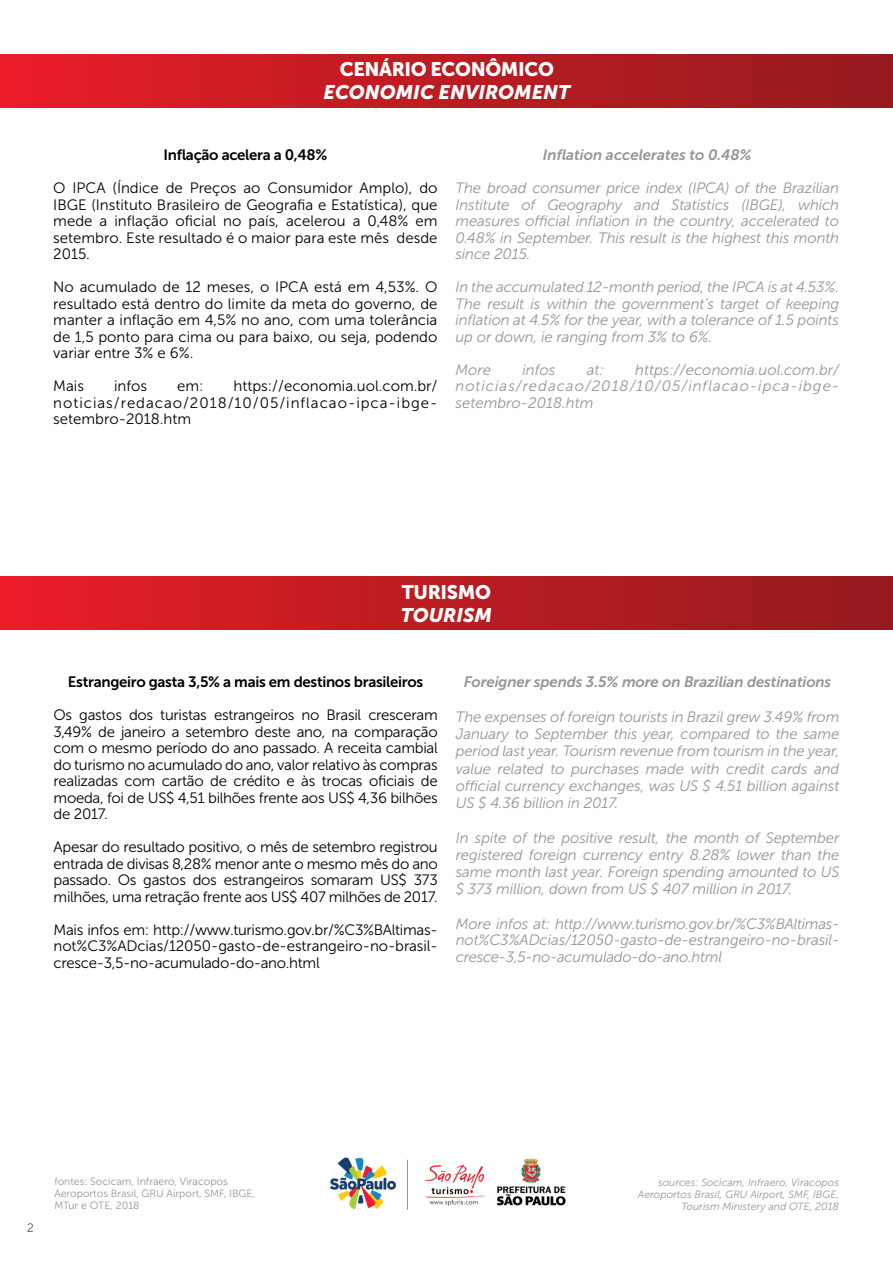
<style>
.page{position:relative;width:893px;height:1263px;background:#fff}
.page>*{position:absolute;margin:0;border:0;box-sizing:border-box;transform-origin:0 0}
.t1{font:italic 19.5px "Museo Sans 900";color:#fff}
.t2{font:19.5px "Museo Sans 900";color:#fff}
.t3{font:15px/16.5px "Museo Sans 300";letter-spacing:-.005em;color:#000;text-align:justify}
.t4{font:italic 15px/16.5px "Museo Sans 300";letter-spacing:-.01em;color:#939598;text-align:justify}
.t5{font:italic 15px "Museo Sans 700";letter-spacing:-.01em;color:#939598}
.t6{font:15px "Museo Sans 700";letter-spacing:-.02em;color:#000}
.t7{font:12px "Museo Sans 100";color:#000}
.t8{font:italic 10.5px/12px "Museo Sans 300";color:#939598;text-align:right}
.t9{font:10.5px/12px "Museo Sans 300";color:#939598}
</style>
<div class="page">
<img style="left:329px;top:1157px;width:237px;height:52px">
<div style="left:0;top:54px;width:893px;height:53px;background:linear-gradient(to right,#e71d28,#921b1d)"></div>
<div style="left:0;top:577px;width:893px;height:53px;background:linear-gradient(to right,#e71d28,#921b1d)"></div>
<h1 class="t2" style="left:340px;top:58px;width:14px">CENÁRIO</h1>
<h1 class="t2" style="left:430px;top:58px;width:14px">ECON</h1>
<h1 class="t2" style="left:485px;top:58px;width:30px">ÔMICO</h1>
<h1 class="t1" style="left:324px;top:82px;width:248px">ECONOMIC ENVIROMENT</h1>
<p class="t6" style="left:164px;top:147px;width:165px">Inflação acelera a 0,48%</p>
<p class="t3" style="left:53px;top:180px;width:386px">O IPCA (Índice de Preços ao Consumidor Amplo), do IBGE (Instituto Brasileiro de Geografia e Estatística), que mede a inflação oficial no país, acelerou a 0,48% em setembro. Este resultado é o maior para este mês desde 2015.</p>
<p class="t3" style="left:53px;top:279px;width:386px">No acumulado de 12 meses, o IPCA está em 4,53%. O resultado está dentro do limite da meta do governo, de manter a inflação em 4,5% no ano, com uma tolerância de 1,5 ponto para cima ou para baixo, ou seja, podendo variar entre 3% e 6%.</p>
<p class="t3" style="left:53px;top:378px;width:32px">Mais</p>
<p class="t3" style="left:114px;top:378px;width:35px">infos</p>
<p class="t3" style="left:177px;top:378px;width:28px">em:</p>
<p class="t3" style="left:53px;top:378px;width:386px;text-indent:180px">https://economia.uol.com.br/ noticias/redacao/2018/10/05/inflacao-ipca-ibge&shy;setembro-2018.htm</p>
<p class="t5" style="left:543px;top:147px;width:210px">Inflation accelerates to 0.48%</p>
<p class="t4" style="left:455px;top:180px;width:385px">The broad consumer price index (IPCA) of the Brazilian Institute of Geography and Statistics (IBGE), which measures official inflation in the country, accelerated to 0.48% in September. This result is the highest this month since 2015.</p>
<p class="t4" style="left:455px;top:279px;width:385px">In the accumulated 12-month period, the IPCA is at 4.53%.<br>The result is within the government’s target of keeping inflation at 4.5% for the year, with a tolerance of 1.5 points up or down, ie ranging from 3% to 6%.</p>
<p class="t4" style="left:455px;top:361px;width:37px">More</p>
<p class="t4" style="left:522px;top:361px;width:35px">infos</p>
<p class="t4" style="left:587px;top:361px;width:19px">at:</p>
<p class="t4" style="left:455px;top:361px;width:385px;text-indent:180px">https://economia.uol.com.br/ noticias/redacao/2018/10/05/inflacao-ipca-ibge&shy;setembro-2018.htm</p>
<h1 class="t2" style="left:402px;top:581px;width:26px">TURISMO</h1>
<h1 class="t1" style="left:401px;top:604px;width:26px">TOURISM</h1>
<p class="t6" style="left:68px;top:674px;width:357px">Estrangeiro gasta 3,5% a mais em destinos brasileiros</p>
<p class="t3" style="left:54px;top:707px;width:386px">Os gastos dos turistas estrangeiros no Brasil cresceram 3,49% de janeiro a setembro deste ano, na comparação com o mesmo período do ano passado. A receita cambial do turismo no acumulado do ano, valor relativo às compras realizadas com cartão de crédito e às trocas oficiais de moeda, foi de US$ 4,51 bilhões frente aos US$ 4,36 bilhões de 2017.</p>
<p class="t3" style="left:54px;top:839px;width:386px">Apesar do resultado positivo, o mês de setembro registrou entrada de divisas 8,28% menor ante o mesmo mês do ano passado. Os gastos dos estrangeiros somaram US$ 373 milhões, uma retração frente aos US$ 407 milhões de 2017.</p>
<p class="t3" style="left:54px;top:921px;width:386px">Mais infos em: http://www.turismo.gov.br/%C3%BAltimas&shy;not%C3%ADcias/12050-gasto-de-estrangeiro-no-brasil&shy;cresce-3,5-no-acumulado-do-ano.html</p>
<p class="t5" style="left:464px;top:674px;width:369px">Foreigner spends 3.5% more on Brazilian destinations</p>
<p class="t4" style="left:456px;top:708px;width:385px;line-height:17.2px">The expenses of foreign tourists in Brazil grew 3.49% from January to September this year, compared to the same period last year. Tourism revenue from tourism in the year, value related to purchases made with credit cards and official currency exchanges, was US $ 4.51 billion against US $ 4.36 billion in 2017.</p>
<p class="t4" style="left:456px;top:829px;width:385px;line-height:17.2px">In spite of the positive result, the month of September registered foreign currency entry 8.28% lower than the same month last year. Foreign spending amounted to US $ 373 million, down from US $ 407 million in 2017.</p>
<p class="t4" style="left:456px;top:915px;width:385px">More infos at: http://www.turismo.gov.br/%C3%BAltimas&shy;not%C3%ADcias/12050-gasto-de-estrangeiro-no-brasil&shy;cresce-3,5-no-acumulado-do-ano.html</p>
<p class="t7" style="left:27px;top:1222px;width:8px">2</p>
<p class="t9" style="left:54px;top:1176px;width:202px">fontes: Socicam, Infraero, Viracopos<br>Aeroportos Brasil, GRU Airport, SMF, IBGE,<br>MTur e OTE, 2018</p>
<p class="t8" style="left:638px;top:1176px;width:202px">sources: Socicam, Infraero, Viracopos<br>Aeroportos Brasil, GRU Airport, SMF, IBGE,<br>Tourism Ministery and OTE, 2018</p>
</div>
